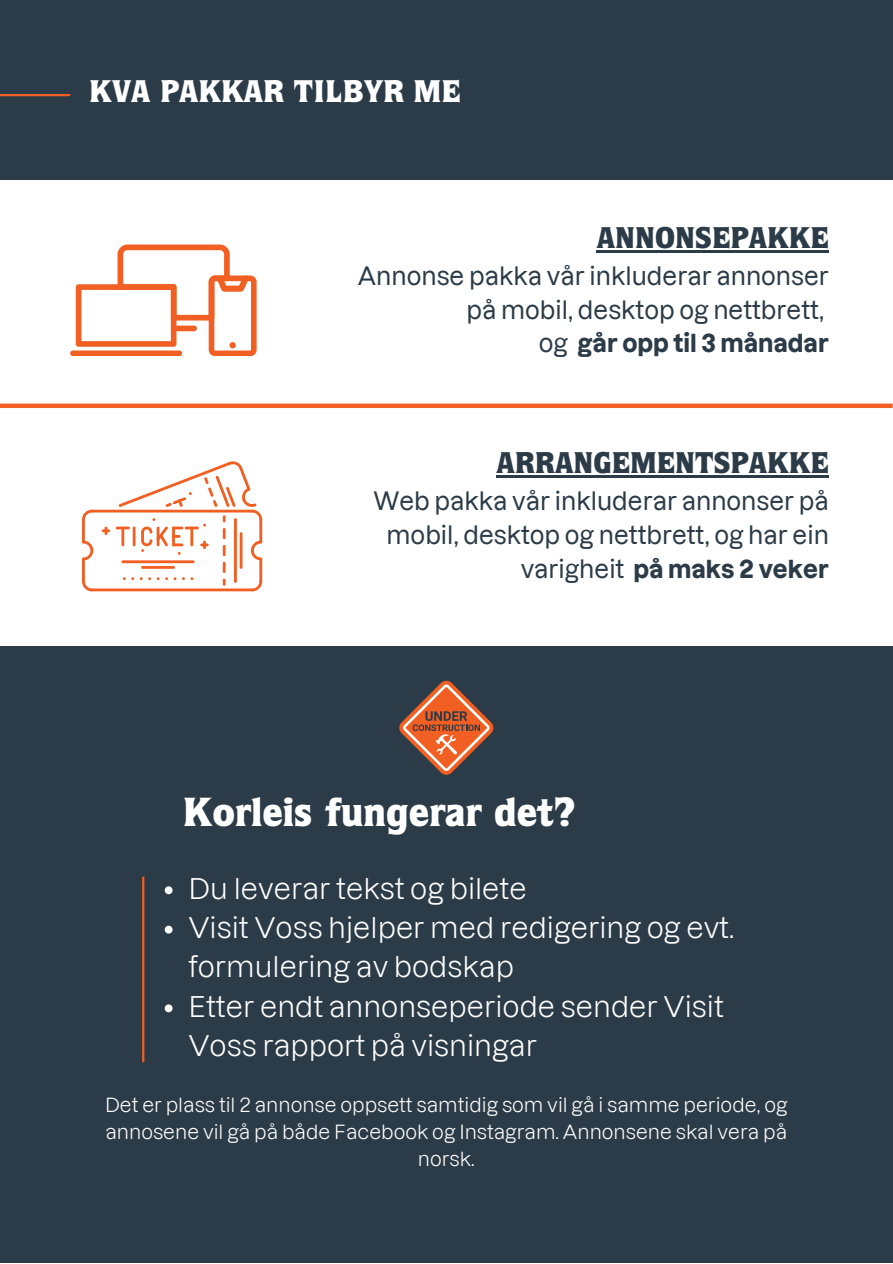
<style>
.page{position:relative;width:893px;height:1264px;background:#fff}
.page>*{position:absolute;margin:0;border:0;box-sizing:border-box;transform-origin:0 0}
.t1{font:900 40.8px "Quorum Std";color:#fff}
.t2{font:900 31.5px "Quorum Std";color:#fff}
.t3{font:900 30.15px "Quorum Std";color:#2b3b47}
.t4{font:28.5px/39.3px "Lazzer";color:#fff}
.t5{font:500 24.3px/33.8px "Lazzer";color:#2b3b47;text-align:right}
.t6{font:700 24.3px "Lazzer";color:#2b3b47}
.t7{font:19.5px/27px "Lazzer";color:#fff;text-align:center}
.s1{font-weight:500}
.s2{font-weight:700}
</style>
<div class="page">
<div style="left:0;top:0;width:892px;height:180px;background:#2b3b47"></div>
<hr style="left:0;top:94px;width:69px;height:2px;background:#f15f22">
<hr style="left:596px;top:250px;width:232px;height:2px;background:#2b3b47">
<div style="left:70px;top:350px;width:112px;height:6px;background:#f15f22;border-radius:3px"></div>
<svg style="left:76px;top:244px;width:180px;height:112px"></svg>
<div style="left:229px;top:342px;width:7px;height:6px;background:#f15f22;border-radius:50%"></div>
<hr style="left:496px;top:475px;width:332px;height:2px;background:#2b3b47">
<svg style="left:82px;top:510px;width:11px;height:8px"></svg>
<svg style="left:82px;top:583px;width:8px;height:8px"></svg>
<svg style="left:82px;top:540px;width:11px;height:20px"></svg>
<hr style="left:90px;top:509px;width:164px;height:3px;background:#f15f22">
<hr style="left:90px;top:588px;width:164px;height:3px;background:#f15f22">
<hr style="left:82px;top:518px;width:3px;height:25px;background:#f15f22">
<hr style="left:82px;top:557px;width:3px;height:26px;background:#f15f22">
<hr style="left:116px;top:526px;width:14px;height:3px;background:#f15f22">
<svg style="left:102px;top:526px;width:8px;height:9px"></svg>
<svg style="left:119px;top:461px;width:143px;height:130px"></svg>
<div style="left:0;top:645px;width:892px;height:617px;background:#2b3b47"></div>
<svg style="left:165px;top:886px;width:7px;height:8px"></svg>
<svg style="left:165px;top:925px;width:7px;height:8px"></svg>
<svg style="left:165px;top:1004px;width:7px;height:8px"></svg>
<div style="left:0;top:403px;width:892px;height:5px;background:#f15f22"></div>
<hr style="left:142px;top:876px;width:2px;height:186px;background:#f15f22">
<svg style="left:399px;top:680px;width:95px;height:95px"></svg>
<p class="t2" style="left:89px;top:80px;width:373px">KVA PAKKAR TILBYR ME</p>
<p class="t3" style="left:596px;top:226px;width:234px">ANNONSEPAKKE</p>
<p class="t5" style="left:358px;top:260px;width:472px">Annonse pakka vår inkluderar annonser på mobil, desktop og nettbrett,</p>
<p class="t6" style="left:538px;top:332px;width:291px"><span class="s1">og</span> går opp til 3 månadar</p>
<p class="t3" style="left:496px;top:452px;width:334px">ARRANGEMENTSPAKKE</p>
<p class="t5" style="left:373px;top:486px;width:457px">Web pakka vår inkluderar annonser på mobil, desktop og nettbrett, og har ein varigheit <span class="s2">på maks 2 veker</span></p>
<p class="t1" style="left:183px;top:796px;width:394px">Korleis fungerar det?</p>
<p class="t4" style="left:188px;top:870px;width:340px">Du leverar tekst og bilete</p>
<p class="t4" style="left:188px;top:909px;width:547px">Visit Voss hjelper med redigering og evt. formulering av bodskap</p>
<p class="t4" style="left:188px;top:988px;width:537px">Etter endt annonseperiode sender Visit<br>Voss rapport på visningar</p>
<p class="t7" style="left:105px;top:1092px;width:684px">Det er plass til 2 annonse oppsett samtidig som vil gå i samme periode, og annosene vil gå på både Facebook og Instagram. Annonsene skal vera på norsk.</p>
</div>
